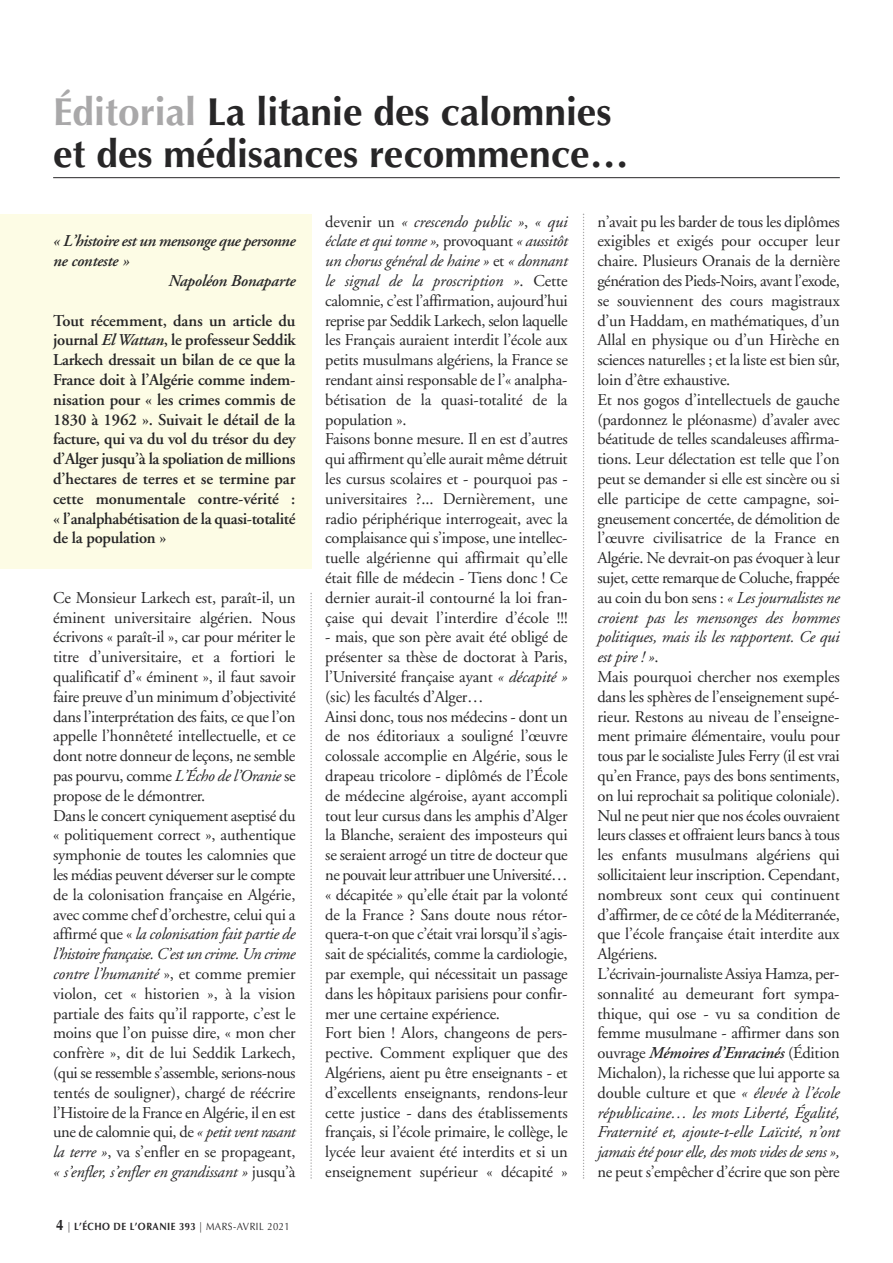
<style>
.page{position:relative;width:893px;height:1263px;background:#fff}
.page>*{position:absolute;margin:0;border:0;box-sizing:border-box;transform-origin:0 0}
.t1{font:700 39px/42px "Optima";color:#272627}
.t2{font:16.5px/19.8px "Adobe Garamond";letter-spacing:-.015em;color:#272627}
.t3{font:600 16.5px/19.8px "Adobe Garamond";letter-spacing:-.02em;color:#272627;text-align:justify}
.t4{font:italic 600 16.5px "Adobe Garamond";letter-spacing:-.03em;color:#272627}
.t5{font:700 10.5px "Optima";letter-spacing:.05em;color:#272627;scale:.9 1}
.s1{color:#a9a8a9}
.s2{font-style:italic}
.s3{font-size:15px}
.s4{font-weight:400}
.s5{font-weight:600;font-style:italic}
</style>
<div class="page">
<div style="left:0;top:214px;width:311px;height:355px;background:#fdfce5"></div>
<svg style="left:310px;top:593px;width:2px;height:586px"></svg>
<svg style="left:583px;top:214px;width:1px;height:965px"></svg>
<hr style="left:53px;top:177px;width:787px;height:1px;background:#272627">
<h1 class="t1" style="left:53px;top:94px;width:577px"><span class="s1">Éditorial</span> La litanie des calomnies et des médisances recommence…</h1>
<p class="t4" style="left:53px;top:234px;width:244px">« L’histoire est un mensonge que personne</p>
<p class="t4" style="left:53px;top:254px;width:78px">ne conteste »</p>
<p class="t4" style="left:168px;top:274px;width:129px">Napoléon Bonaparte</p>
<p class="t3" style="left:53px;top:312px;width:244px">Tout récemment, dans un article du journal <span class="s2">El Wattan</span>, le professeur Seddik Larkech dressait un bilan de ce que la France doit à l’Algérie comme indem - nisation pour « les crimes commis de 1830 à 1962 ». Suivait le détail de la facture, qui va du vol du trésor du dey d’Alger jusqu’à la spoliation de millions d’hectares de terres et se termine par cette monumentale contre-vérité : « l’analphabétisation de la quasi-totalité de la population »</p>
<p class="t2" style="left:53px;top:589px;width:244px">Ce Monsieur Larkech est, paraît-il, un éminent universitaire algérien. Nous écrivons « paraît-il », car pour mériter le titre d’universitaire, et a fortiori le qualificatif d’« éminent », il faut savoir faire preuve d’un minimum d’objectivité dans l’interprétation des faits, ce que l’on appelle l’honnêteté intellectuelle, et ce dont notre donneur de leçons, ne semble pas pourvu, comme <span class="s2">L’Écho de l’Oranie</span> se propose de le démontrer.<br>Dans le concert cyniquement aseptisé du « politiquement correct », authentique symphonie de toutes les calomnies que les médias peuvent déverser sur le compte de la colonisation française en Algérie, avec comme chef d’orchestre, celui qui a affirmé que « <span class="s2">la colonisation fait partie de l’histoire française. C’est un crime. Un crime contre l’humanité</span> », et comme premier violon, cet « historien », à la vision partiale des faits qu’il rapporte, c’est le moins que l’on puisse dire, « mon cher confrère », dit de lui Seddik Larkech, (qui se ressemble s’assemble, serions-nous tentés de souligner), chargé de réécrire l’Histoire de la France en Algérie, il en est une de calomnie qui, de <span class="s2">« petit vent rasant la terre »</span>, va s’enfler en se propageant, <span class="s2">« s’enfler, s’enfler en grandissant »</span> jusqu’à</p>
<p class="t5" style="left:56px;top:1222px;width:261px"><span class="s3">4</span> <span class="s4">|</span> L’ÉCHO DE L’ORANIE 393 <span class="s4">| MARS-AVRIL 2021</span></p>
<p class="t2" style="left:325px;top:213px;width:244px">devenir un <span class="s2">« crescendo public »</span>, <span class="s2">« qui éclate et qui tonne »,</span> provoquant <span class="s2">« aussitôt un chorus général de haine »</span> et <span class="s2">« donnant le signal de la proscription »</span>. Cette calomnie, c’est l’affirmation, aujourd’hui reprise par Seddik Larkech, selon laquelle les Français auraient interdit l’école aux petits musulmans algériens, la France se rendant ainsi responsable de l’« analpha - bé tisation de la quasi-totalité de la population ».<br>Faisons bonne mesure. Il en est d’autres qui affirment qu’elle aurait même détruit les cursus scolaires et - pourquoi pas - universitaires ?... Dernièrement, une radio périphérique interrogeait, avec la complaisance qui s’impose, une intellec - tuelle algérienne qui affirmait qu’elle était fille de médecin - Tiens donc ! Ce dernier aurait-il contourné la loi fran - çaise qui devait l’interdire d’école !!!</p>
<p class="t2" style="left:325px;top:629px;width:244px">- mais, que son père avait été obligé de présenter sa thèse de doctorat à Paris, l’Université française ayant <span class="s2">« décapité » </span>(sic) les facultés d’Alger…<br>Ainsi donc, tous nos médecins - dont un de nos éditoriaux a souligné l’œuvre colos sale accomplie en Algérie, sous le drapeau tricolore - diplômés de l’École de méde cine algéroise, ayant accompli tout leur cursus dans les amphis d’Alger la Blanche, seraient des imposteurs qui se seraient arrogé un titre de docteur que ne pouvait leur attribuer une Université… « décapitée » qu’elle était par la volonté de la France ? Sans doute nous rétor - quera-t-on que c’était vrai lorsqu’il s’agis - sait de spécialités, comme la cardiologie, par exemple, qui nécessitait un passage dans les hôpitaux parisiens pour confir - mer une certaine expérience.<br>Fort bien ! Alors, changeons de pers - pective. Comment expliquer que des Algériens, aient pu être enseignants - et d’excellents enseignants, rendons-leur cette justice - dans des établissements français, si l’école primaire, le collège, le lycée leur avaient été interdits et si un enseignement supérieur « décapité »</p>
<p class="t2" style="left:597px;top:213px;width:244px">n’avait pu les barder de tous les diplômes exigibles et exigés pour occuper leur chaire. Plusieurs Oranais de la dernière génération des Pieds-Noirs, avant l’exode, se souviennent des cours magistraux d’un Haddam, en mathématiques, d’un Allal en physique ou d’un Hirèche en sciences naturelles ; et la liste est bien sûr, loin d’être exhaustive.<br>Et nos gogos d’intellectuels de gauche (pardonnez le pléonasme) d’avaler avec béatitude de telles scandaleuses affirma - tions. Leur délectation est telle que l’on peut se demander si elle est sincère ou si elle participe de cette campagne, soi - gneu sement concertée, de démolition de l’œuvre civilisatrice de la France en Algérie. Ne devrait-on pas évoquer à leur sujet, cette remarque de Coluche, frappée au coin du bon sens : <span class="s2">« Les journalistes ne croient pas les mensonges des hommes politiques, mais ils les rapportent. Ce qui est pire ! »</span>.<br>Mais pourquoi chercher nos exemples dans les sphères de l’enseignement supé - rieur. Restons au niveau de l’enseigne - ment primaire élémentaire, voulu pour tous par le socialiste Jules Ferry (il est vrai qu’en France, pays des bons sentiments, on lui reprochait sa politique coloniale).<br>Nul ne peut nier que nos écoles ouvraient leurs classes et offraient leurs bancs à tous les enfants musulmans algériens qui sollicitaient leur inscription. Cependant, nombreux sont ceux qui continuent d’affir mer, de ce côté de la Méditerranée, que l’école française était interdite aux Algériens.<br>L’écrivain-journaliste Assiya Hamza, per - son nalité au demeurant fort sympa - thique, qui ose - vu sa condition de femme musulmane - affirmer dans son ouvrage <span class="s5">Mémoires d’Enracinés</span> (Édition Michalon), la richesse que lui apporte sa double culture et que <span class="s2">« élevée à l’école républicaine… les mots Liberté, Égalité, Fraternité et, ajoute-t-elle Laïcité, n’ont jamais été pour elle, des mots vides de sens »,</span></p>
<p class="t2" style="left:597px;top:1163px;width:244px">ne peut s’empêcher d’écrire que son père</p>
</div>
